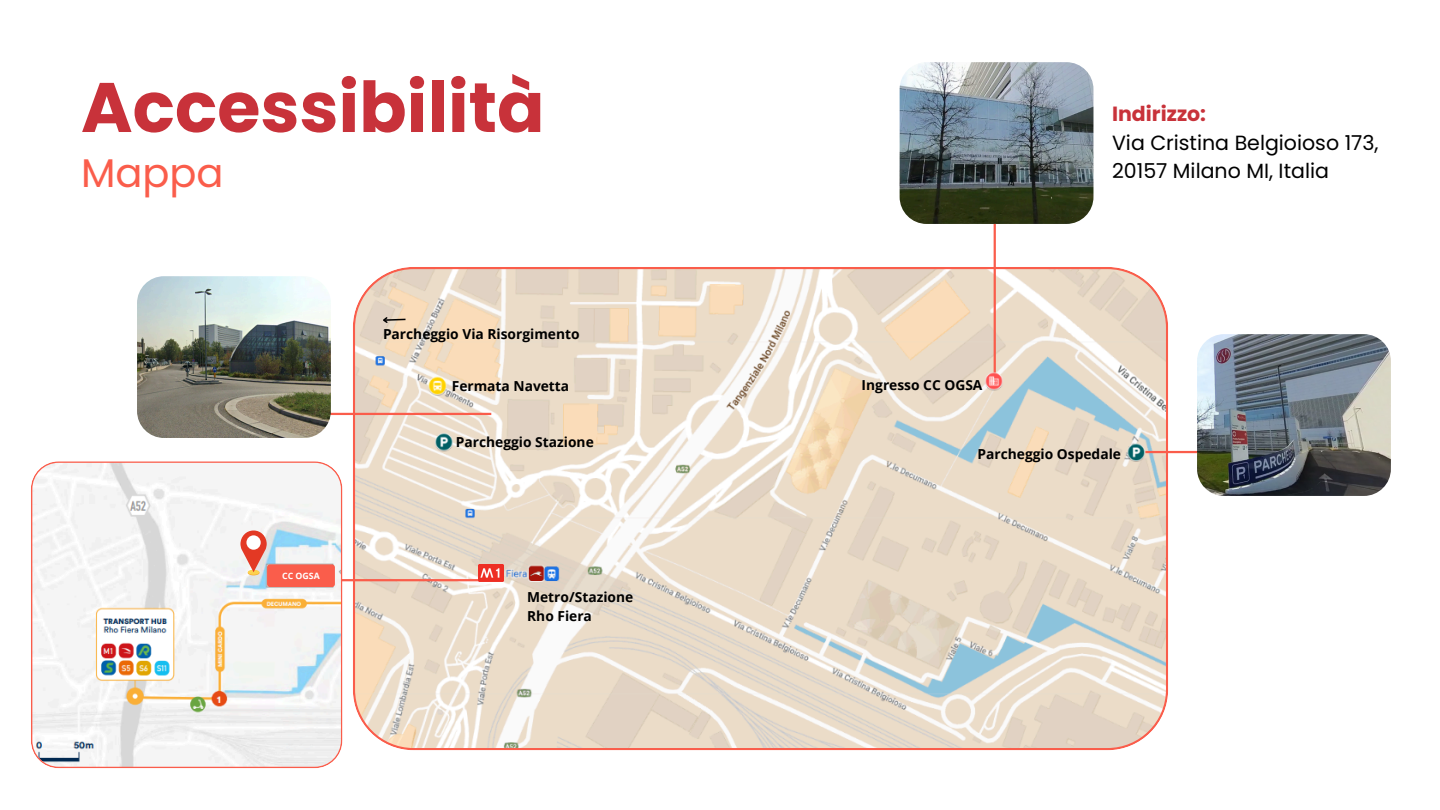
<style>
.page{position:relative;width:1440px;height:810px;background:#fff}
.page>*{position:absolute;margin:0;border:0;box-sizing:border-box;transform-origin:0 0}
.t1{font:700 70px "Poppins";color:#c8323a}
.t2{font:40px "Poppins";color:#fa5d4b}
.t3{font:20.5px/28.3px "Poppins";color:#000}
.t4{font:700 13.8px/18.8px "Open Sans";color:#000}
.t5{font:700 8.8px "Open Sans";color:#fff}
.s1{font-weight:700;color:#c8323a}
</style>
<div class="page">
<svg style="left:353px;top:267px;width:815px;height:483px;background:#e8dbcb"></svg>
<hr style="left:1145px;top:451px;width:149px;height:2px;background:#fa5d4b">
<img style="left:1197px;top:334px;width:194px;height:162px;border-radius:27px">
<img style="left:900px;top:62px;width:193px;height:162px;border-radius:27px">
<hr style="left:994px;top:224px;width:2px;height:149px;background:#fa5d4b">
<hr style="left:296px;top:413px;width:195px;height:2px;background:#fa5d4b">
<img style="left:137px;top:276px;width:194px;height:162px;border-radius:27px">
<svg style="left:381px;top:316px;width:26px;height:9px"></svg>
<hr style="left:299px;top:579px;width:195px;height:2px;background:#fa5d4b">
<img style="left:479px;top:565px;width:25px;height:16px">
<svg style="left:31px;top:461px;width:311px;height:307px"></svg>
<svg style="left:240px;top:531px;width:95px;height:56px"></svg>
<div style="left:246px;top:535px;width:15px;height:15px;background:#fff;border-radius:50%"></div>
<p class="t1" style="left:81px;top:59px;width:465px">Accessibilità</p>
<p class="t2" style="left:81px;top:145px;width:144px">Mappa</p>
<h4 class="t5" style="left:282px;top:569px;width:39px">CC OGSA</h4>
<h4 class="t4" style="left:383px;top:324px;width:198px">Parcheggio Via Risorgimento</h4>
<h4 class="t4" style="left:452px;top:376px;width:119px">Fermata Navetta</h4>
<p class="t4" style="left:456px;top:433px;width:139px">Parcheggio Stazione</p>
<h4 class="t4" style="left:527px;top:587px;width:108px">Metro/Stazione<br>Rho Fiera</h4>
<p class="t4" style="left:862px;top:375px;width:122px">Ingresso CC OGSA</p>
<p class="t3" style="left:1112px;top:100px;width:268px"><span class="s1">Indirizzo:<br></span>Via Cristina Belgioioso 173,<br>20157 Milano MI, Italia</p>
<p class="t4" style="left:978px;top:444px;width:145px">Parcheggio Ospedale</p>
</div>
